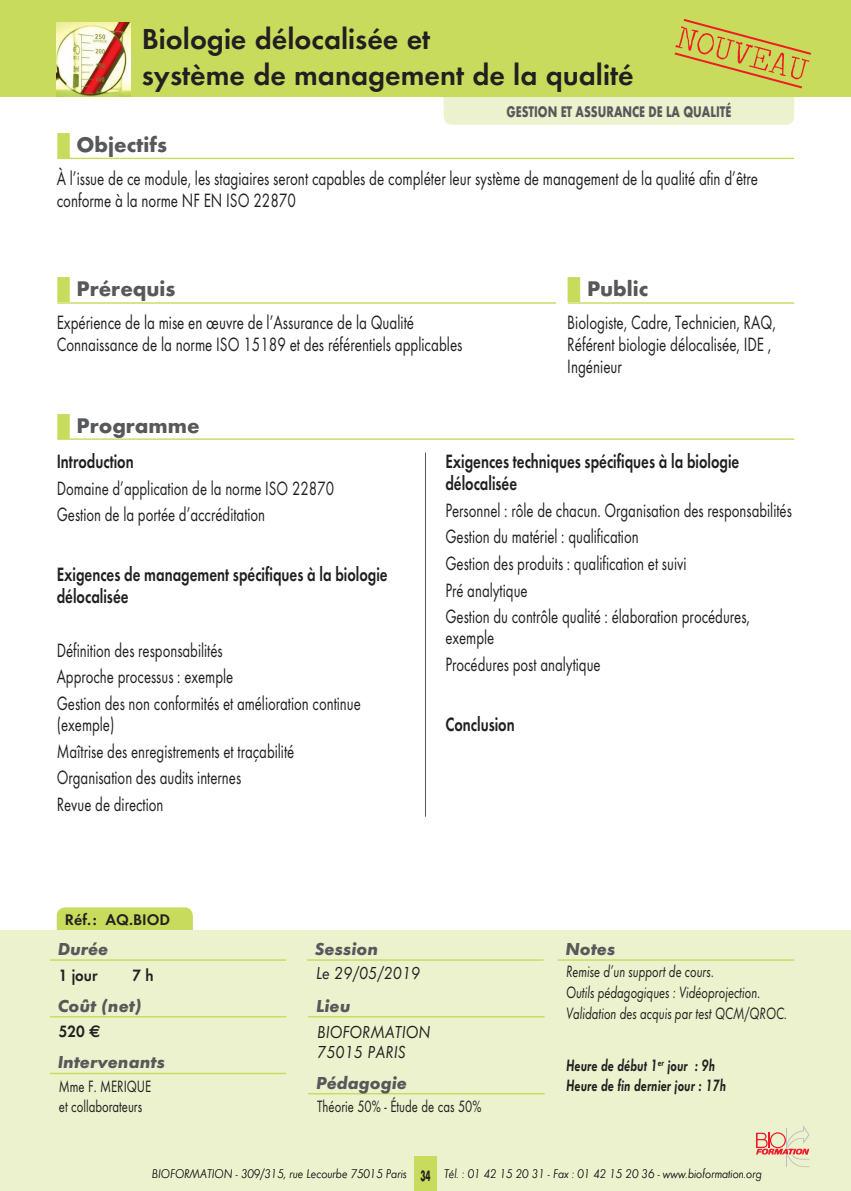
<style>
.page{position:relative;width:851px;height:1191px;background:#fff}
.page>*{position:absolute;margin:0;border:0;box-sizing:border-box;transform-origin:0 0}
.Titrestage{font:600 30px/36px "Futura T";color:#231f20}
.Sstitre{font:700 22px "Futura T";color:#57585a}
.SStitredin{font:700 22px "Futura T";color:#57585a}
.Texteprogramme{font:20px/21px "Futura T";color:#231f20;scale:.74 1}
.Textesoustitre{font:20px/22px "Futura T";color:#231f20;scale:.75 1}
.Sstitreprogramme{font:600 20px/22px "Futura T";color:#231f20;scale:.75 1}
.Titrebandeaubas{font:italic 700 18px "Futura T";color:#57585a}
.lieu_session{font:italic 18px "Futura T";color:#231f20;scale:.9 1}
.Notes_1{font:italic 17px "Futura T";color:#231f20;scale:.75 1}
.Notes_2{font:italic 600 17px "Futura T";color:#231f20;scale:.75 1}
.Intervenant{font:17px "Futura T";color:#231f20;scale:.75 1}
.Peda{font:17px "Futura T";color:#231f20;scale:.75 1}
.Durée_coût{font:600 17px "Futura T";color:#231f20;scale:.9 1}
.t1{font:700 16px "Futura T";color:#57585a;scale:.75 1}
.Normal_e{font:600 16px "Futura T";color:#231f20}
.Normal_e-2{font:700 15.6px "Futura T";color:#231f20;scale:.55 1}
.Normal_e-3{font:italic 300 13px "Futura T";color:#231f20;scale:.9 1}
.s1{color:#c8db5c}
.s2{font-family:"Euro Sans";font-weight:700}
</style>
<div class="page">
<div style="left:443px;top:85px;width:351px;height:40px;background:#ebf2cd;border-radius:9px"></div>
<div style="left:0;top:0;width:850px;height:96px;background:#c8db5c"></div>
<hr style="left:57px;top:438px;width:737px;height:2px;background:#c8db5c">
<div style="left:57px;top:907px;width:136px;height:40px;background:#c8db5c;border-radius:9px"></div>
<div style="left:0;top:930px;width:850px;height:261px;background:#ebf2cd"></div>
<div style="left:414px;top:1157px;width:23px;height:34px;background:#c8db5c"></div>
<hr style="left:57px;top:158px;width:737px;height:1px;background:#c8db5c">
<hr style="left:57px;top:302px;width:499px;height:2px;background:#c8db5c">
<hr style="left:567px;top:302px;width:227px;height:2px;background:#c8db5c">
<hr style="left:50px;top:959px;width:236px;height:1px;background:#c8db5c">
<hr style="left:308px;top:1016px;width:236px;height:1px;background:#c8db5c">
<hr style="left:50px;top:1072px;width:236px;height:2px;background:#c8db5c">
<hr style="left:557px;top:959px;width:237px;height:1px;background:#c8db5c">
<img style="left:57px;top:23px;width:73px;height:73px">
<hr style="left:308px;top:1093px;width:236px;height:1px;background:#c8db5c">
<hr style="left:50px;top:1016px;width:236px;height:1px;background:#c8db5c">
<svg style="left:756px;top:1126px;width:53px;height:41px"></svg>
<hr style="left:307px;top:959px;width:236px;height:1px;background:#c8db5c">
<hr style="left:425px;top:452px;width:1px;height:364px;background:#57585a">
<svg style="left:674px;top:19px;width:137px;height:70px"></svg>
<p class="Titrestage" style="left:142px;top:20px;width:493px">Biologie délocalisée et<br>système de management de la qualité</p>
<p class="t1" style="left:506px;top:102px;width:301px">GESTION ET ASSURANCE DE LA QUALITÉ</p>
<p class="SStitredin" style="left:57px;top:131px;width:112px"><span class="s1">■</span> Objectifs</p>
<p class="Textesoustitre" style="left:57px;top:167px;width:936px">À l’issue de ce module, les stagiaires seront capables de compléter leur système de management de la qualité afin d’être conforme à la norme NF EN ISO 22870</p>
<p class="Sstitre" style="left:57px;top:276px;width:120px"><span class="s1">■</span> Prérequis</p>
<p class="Textesoustitre" style="left:57px;top:311px;width:478px">Expérience de la mise en œuvre de l’Assurance de la Qualité</p>
<p class="Textesoustitre" style="left:57px;top:333px;width:542px">Connaissance de la norme ISO 15189 et des référentiels applicables</p>
<p class="Sstitre" style="left:57px;top:412px;width:145px"><span class="s1">■</span> Programme</p>
<p class="Sstitre" style="left:567px;top:276px;width:82px"><span class="s1">■</span> Public</p>
<p class="Textesoustitre" style="left:567px;top:311px;width:279px">Biologiste, Cadre, Technicien, RAQ,<br>Référent biologie délocalisée, IDE ,<br>Ingénieur</p>
<p class="Sstitreprogramme" style="left:57px;top:450px;width:104px">Introduction</p>
<p class="Texteprogramme" style="left:57px;top:477px;width:376px">Domaine d’application de la norme ISO 22870</p>
<p class="Texteprogramme" style="left:57px;top:504px;width:283px">Gestion de la portée d’accréditation</p>
<p class="Sstitreprogramme" style="left:57px;top:563px;width:442px">Exigences de management spécifiques à la biologie délocalisée</p>
<p class="Texteprogramme" style="left:57px;top:639px;width:226px">Définition des responsabilités</p>
<p class="Texteprogramme" style="left:57px;top:666px;width:240px">Approche processus : exemple</p>
<p class="Texteprogramme" style="left:57px;top:692px;width:412px">Gestion des non conformités et amélioration continue (exemple)</p>
<p class="Texteprogramme" style="left:57px;top:740px;width:322px">Maîtrise des enregistrements et traçabilité</p>
<p class="Texteprogramme" style="left:57px;top:767px;width:251px">Organisation des audits internes</p>
<p class="Texteprogramme" style="left:57px;top:793px;width:146px">Revue de direction</p>
<p class="Normal_e" style="left:65px;top:910px;width:33px">Réf.:</p>
<p class="Normal_e" style="left:106px;top:910px;width:66px">AQ.BIOD</p>
<p class="Sstitreprogramme" style="left:445px;top:450px;width:393px">Exigences techniques spécifiques à la biologie délocalisée</p>
<p class="Texteprogramme" style="left:445px;top:499px;width:470px">Personnel : rôle de chacun. Organisation des responsabilités</p>
<p class="Texteprogramme" style="left:445px;top:526px;width:263px">Gestion du matériel : qualification</p>
<p class="Texteprogramme" style="left:445px;top:552px;width:327px">Gestion des produits : qualification et suivi</p>
<p class="Texteprogramme" style="left:445px;top:579px;width:113px">Pré analytique</p>
<p class="Texteprogramme" style="left:445px;top:606px;width:413px">Gestion du contrôle qualité : élaboration procédures, exemple</p>
<p class="Texteprogramme" style="left:445px;top:653px;width:211px">Procédures post analytique</p>
<p class="Sstitreprogramme" style="left:445px;top:713px;width:94px">Conclusion</p>
<p class="Titrebandeaubas" style="left:58px;top:938px;width:52px">Durée</p>
<p class="Durée_coût" style="left:59px;top:964px;width:45px">1 jour</p>
<p class="Durée_coût" style="left:133px;top:964px;width:25px">7 h</p>
<p class="Titrebandeaubas" style="left:58px;top:995px;width:85px">Coût (net)</p>
<p class="Durée_coût" style="left:59px;top:1021px;width:48px">520 <span class="s2">e</span></p>
<p class="Titrebandeaubas" style="left:58px;top:1051px;width:109px">Intervenants</p>
<p class="Intervenant" style="left:59px;top:1076px;width:125px">Mme F. MERIQUE</p>
<p class="Intervenant" style="left:59px;top:1096px;width:113px">et collaborateurs</p>
<p class="Titrebandeaubas" style="left:315px;top:938px;width:65px">Session</p>
<p class="lieu_session" style="left:316px;top:963px;width:117px">Le 29/05/2019</p>
<p class="Titrebandeaubas" style="left:565px;top:938px;width:51px">Notes</p>
<p class="Notes_1" style="left:566px;top:961px;width:199px">Remise d’un support de cours.</p>
<p class="Notes_1" style="left:566px;top:982px;width:260px">Outils pédagogiques : Vidéoprojection.</p>
<p class="Notes_1" style="left:566px;top:1003px;width:296px">Validation des acquis par test QCM/QROC.</p>
<p class="Notes_2" style="left:566px;top:1055px;width:200px">Heure de début 1<sup>er</sup> jour : 9h</p>
<p class="Titrebandeaubas" style="left:316px;top:995px;width:36px">Lieu</p>
<p class="lieu_session" style="left:317px;top:1021px;width:127px">BIOFORMATION</p>
<p class="lieu_session" style="left:317px;top:1041px;width:100px">75015 PARIS</p>
<p class="Titrebandeaubas" style="left:316px;top:1072px;width:92px">Pédagogie</p>
<p class="Notes_2" style="left:566px;top:1075px;width:215px">Heure de fin dernier jour : 17h</p>
<p class="Peda" style="left:317px;top:1096px;width:221px">Théorie 50% - Étude de cas 50%</p>
<p class="Normal_e-3" style="left:152px;top:1166px;width:285px">BIOFORMATION - 309/315, rue Lecourbe 75015 Paris</p>
<p class="Normal_e-3" style="left:444px;top:1166px;width:354px">Tél. : 01 42 15 20 31 - Fax : 01 42 15 20 36 - www.bioformation.org</p>
<p class="Normal_e-2" style="left:420px;top:1166px;width:20px">34</p>
</div>
